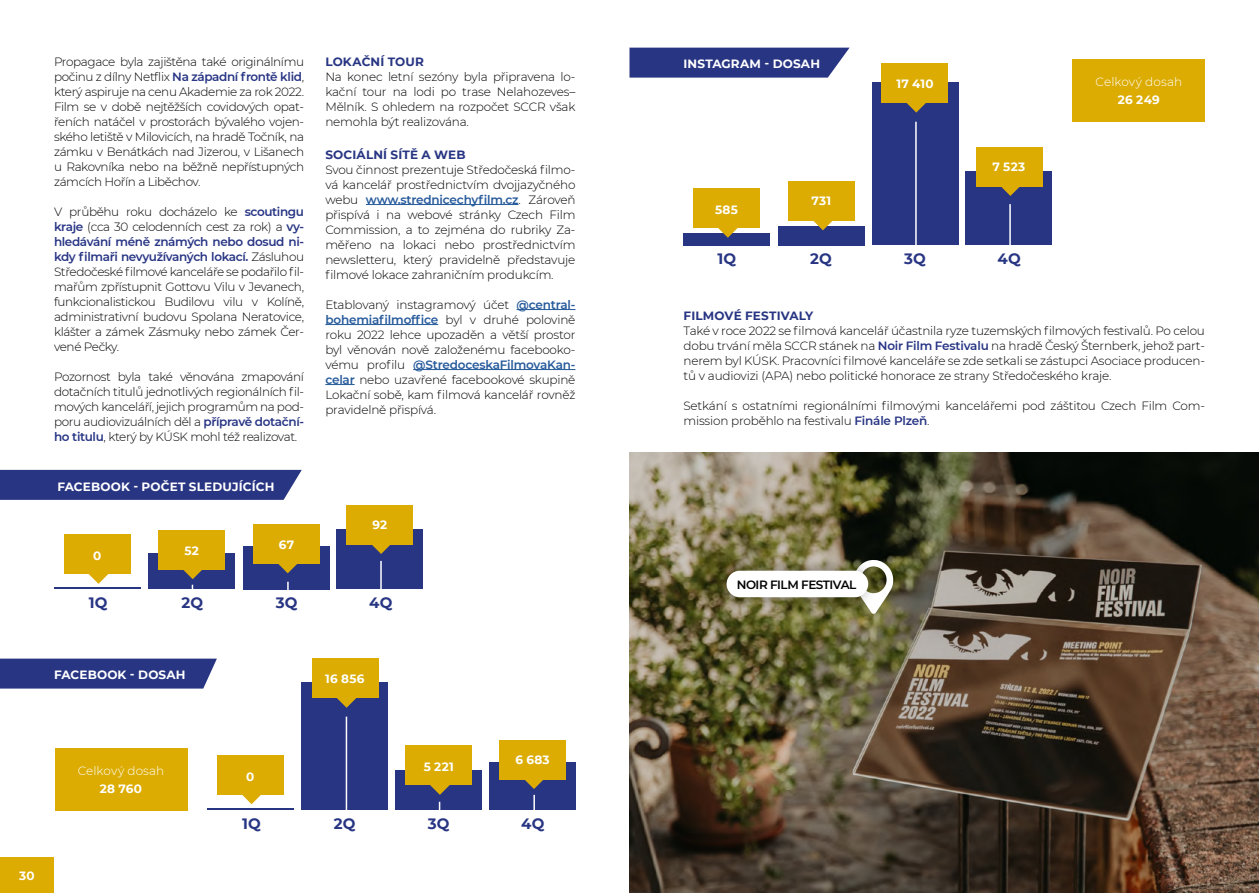
<style>
.page{position:relative;width:1259px;height:893px;background:#fff}
.page>*{position:absolute;margin:0;border:0;box-sizing:border-box;transform-origin:0 0}
.t1{font:700 15px "Montserrat";letter-spacing:.01em;color:#283583}
.t2{font:300 12px/15px "Montserrat";letter-spacing:-.015em;color:#000;text-align:justify}
.t3{font:700 12px "Montserrat";letter-spacing:.015em;color:#fff}
.t4{font:700 12px "Montserrat";letter-spacing:.015em;color:#283583}
.t5{font:300 12px "Montserrat";letter-spacing:.005em;color:#fff}
.t6{font:600 12px "Montserrat";letter-spacing:-.04em;color:#000}
.s1{font-weight:600;color:#283584}
.s2{font-weight:600;color:#265a9b}
</style>
<div class="page">
<div style="left:0;top:857px;width:54px;height:36px;background:#dcac02"></div>
<hr style="left:366px;top:204px;width:152px;height:1px;background:#265a9b">
<hr style="left:516px;top:309px;width:59px;height:1px;background:#265a9b">
<hr style="left:325px;top:324px;width:113px;height:1px;background:#265a9b">
<hr style="left:413px;top:369px;width:162px;height:1px;background:#265a9b">
<hr style="left:325px;top:384px;width:30px;height:1px;background:#265a9b">
<div style="left:0;top:470px;width:302px;height:30px;background:#283583"></div>
<div style="left:149px;top:553px;width:86px;height:36px;background:#283583"></div>
<hr style="left:54px;top:588px;width:86px;height:1px;background:#283583">
<hr style="left:207px;top:808px;width:86px;height:2px;background:#283583">
<div style="left:337px;top:529px;width:86px;height:60px;background:#283583"></div>
<div style="left:243px;top:546px;width:87px;height:43px;background:#283583"></div>
<div style="left:346px;top:505px;width:67px;height:39px;background:#dcac02"></div>
<svg style="left:366px;top:544px;width:30px;height:10px"></svg>
<div style="left:253px;top:524px;width:67px;height:40px;background:#dcac02"></div>
<svg style="left:278px;top:564px;width:19px;height:9px"></svg>
<div style="left:64px;top:535px;width:67px;height:39px;background:#dcac02"></div>
<svg style="left:88px;top:574px;width:21px;height:10px"></svg>
<div style="left:217px;top:755px;width:67px;height:39px;background:#dcac02"></div>
<svg style="left:236px;top:794px;width:31px;height:10px"></svg>
<div style="left:158px;top:530px;width:67px;height:39px;background:#dcac02"></div>
<svg style="left:178px;top:569px;width:30px;height:10px"></svg>
<hr style="left:380px;top:561px;width:2px;height:31px;background:#fff">
<svg style="left:287px;top:582px;width:2px;height:8px"></svg>
<div style="left:0;top:659px;width:217px;height:30px;background:#283583"></div>
<div style="left:489px;top:762px;width:87px;height:48px;background:#283583"></div>
<div style="left:302px;top:682px;width:86px;height:128px;background:#283583"></div>
<div style="left:395px;top:770px;width:87px;height:40px;background:#283583"></div>
<div style="left:55px;top:748px;width:132px;height:63px;background:#dcac02"></div>
<div style="left:405px;top:746px;width:67px;height:39px;background:#dcac02"></div>
<svg style="left:430px;top:785px;width:20px;height:10px"></svg>
<div style="left:312px;top:659px;width:67px;height:39px;background:#dcac02"></div>
<svg style="left:337px;top:698px;width:20px;height:10px"></svg>
<div style="left:499px;top:740px;width:67px;height:39px;background:#dcac02"></div>
<svg style="left:519px;top:779px;width:30px;height:10px"></svg>
<svg style="left:533px;top:795px;width:2px;height:15px"></svg>
<hr style="left:346px;top:717px;width:1px;height:95px;background:#fff">
<svg style="left:629px;top:48px;width:220px;height:30px;background:#35418a"></svg>
<div style="left:965px;top:171px;width:87px;height:74px;background:#283583"></div>
<div style="left:778px;top:226px;width:86px;height:19px;background:#283583"></div>
<div style="left:872px;top:82px;width:86px;height:163px;background:#283583"></div>
<div style="left:683px;top:233px;width:87px;height:12px;background:#283583"></div>
<div style="left:1072px;top:59px;width:133px;height:63px;background:#dcac02"></div>
<div style="left:881px;top:63px;width:67px;height:40px;background:#dcac02"></div>
<svg style="left:907px;top:103px;width:19px;height:10px"></svg>
<div style="left:788px;top:181px;width:67px;height:40px;background:#dcac02"></div>
<svg style="left:813px;top:221px;width:20px;height:9px"></svg>
<div style="left:693px;top:189px;width:67px;height:39px;background:#dcac02"></div>
<svg style="left:718px;top:228px;width:20px;height:10px"></svg>
<div style="left:975px;top:147px;width:67px;height:39px;background:#dcac02"></div>
<svg style="left:995px;top:186px;width:30px;height:10px"></svg>
<hr style="left:915px;top:122px;width:1px;height:126px;background:#fff">
<hr style="left:1009px;top:204px;width:1px;height:44px;background:#fff">
<img style="left:629px;top:453px;width:630px;height:440px">
<div style="left:839px;top:546px;width:68px;height:81px;background:#000;opacity:.2"></div>
<svg style="left:854px;top:559px;width:39px;height:55px"></svg>
<div style="left:709px;top:556px;width:170px;height:56px;background:#000;opacity:.4"></div>
<div style="left:726px;top:571px;width:142px;height:26px;background:#fff;border-radius:13px"></div>
<p class="t2" style="left:54px;top:53px;width:252px">Propagace byla zajištěna také originálnímu počinu z dílny Netflix <span class="s1">Na západní frontě klid</span>, který aspiruje na cenu Akademie za rok 2022.<br>Film se v době nejtěžších covidových opat&shy;řeních natáčel v prostorách bývalého vojen&shy;ského letiště v Milovicích, na hradě Točník, na zámku v Benátkách nad Jizerou, v Lišanech u Rakovníka nebo na běžně nepřístupných zámcích Hořín a Liběchov.</p>
<p class="t2" style="left:54px;top:203px;width:252px">V průběhu roku docházelo ke <span class="s1">scoutingu kraje</span> (cca 30 celodenních cest za rok) a <span class="s1">vy&shy;hledávání méně známých nebo dosud ni&shy;kdy filmaři nevyužívaných lokací.</span> Zásluhou Středočeské filmové kanceláře se podařilo fil&shy;mařům zpřístupnit Gottovu Vilu v Jevanech, funkcionalistickou Budilovu vilu v Kolíně, administrativní budovu Spolana Neratovice, klášter a zámek Zásmuky nebo zámek Čer&shy;vené Pečky.</p>
<p class="t2" style="left:54px;top:368px;width:252px">Pozornost byla také věnována zmapování dotačních titulů jednotlivých regionálních fil&shy;mových kanceláří, jejich programům na pod&shy;poru audiovizuálních děl a <span class="s1">přípravě dotační&shy;ho titulu</span>, který by KÚSK mohl též realizovat.</p>
<p class="t3" style="left:57px;top:478px;width:218px">FACEBOOK - POČET SLEDUJÍCÍCH</p>
<p class="t3" style="left:93px;top:547px;width:10px">0</p>
<p class="t3" style="left:185px;top:542px;width:16px">52</p>
<p class="t3" style="left:279px;top:536px;width:17px">67</p>
<p class="t4" style="left:325px;top:53px;width:100px">LOKAČNÍ TOUR</p>
<p class="t2" style="left:325px;top:68px;width:252px">Na konec letní sezóny byla připravena lo&shy;kační tour na lodi po trase Nelahozeves– Mělník. S ohledem na rozpočet SCCR však nemohla být realizována.</p>
<p class="t4" style="left:325px;top:146px;width:142px">SOCIÁLNÍ SÍTĚ A WEB</p>
<p class="t2" style="left:325px;top:161px;width:252px">Svou činnost prezentuje Středočeská filmo&shy;vá kancelář prostřednictvím dvojjazyčného webu <span class="s2">www.strednicechyfilm.cz</span>. Zároveň přispívá i na webové stránky Czech Film Commission, a to zejména do rubriky Za&shy;měřeno na lokaci nebo prostřednictvím newsletteru, který pravidelně představuje filmové lokace zahraničním produkcím.</p>
<p class="t2" style="left:325px;top:296px;width:252px">Etablovaný instagramový účet <span class="s2">@central&shy;bohemiafilmoffice</span> byl v druhé polovině roku 2022 lehce upozaděn a větší prostor byl věnován nově založenému facebooko&shy;vému profilu <span class="s2">@StredoceskaFilmovaKan&shy;celar</span> nebo uzavřené facebookové skupině Lokační sobě, kam filmová kancelář rovněž pravidelně přispívá.</p>
<p class="t4" style="left:683px;top:307px;width:131px">FILMOVÉ FESTIVALY</p>
<p class="t3" style="left:683px;top:56px;width:138px">INSTAGRAM - DOSAH</p>
<p class="t5" style="left:1095px;top:73px;width:88px">Celkový dosah</p>
<p class="t3" style="left:1118px;top:91px;width:43px">26 249</p>
<p class="t3" style="left:896px;top:75px;width:39px">17 410</p>
<p class="t3" style="left:992px;top:158px;width:34px">7 523</p>
<p class="t3" style="left:811px;top:193px;width:21px">731</p>
<p class="t3" style="left:715px;top:201px;width:24px">585</p>
<p class="t1" style="left:717px;top:248px;width:20px">1Q</p>
<p class="t1" style="left:810px;top:248px;width:23px">2Q</p>
<p class="t1" style="left:904px;top:248px;width:23px">3Q</p>
<p class="t1" style="left:997px;top:248px;width:25px">4Q</p>
<p class="t2" style="left:683px;top:323px;width:523px">Také v roce 2022 se filmová kancelář účastnila ryze tuzemských filmových festivalů. Po celou dobu trvání měla SCCR stánek na <span class="s1">Noir Film Festivalu</span> na hradě Český Šternberk, jehož part&shy;nerem byl KÚSK. Pracovníci filmové kanceláře se zde setkali se zástupci Asociace producen&shy;tů v audiovizi (APA) nebo politické honorace ze strany Středočeského kraje.</p>
<p class="t2" style="left:683px;top:398px;width:523px">Setkání s ostatními regionálními filmovými kancelářemi pod záštitou Czech Film Com&shy;mission proběhlo na festivalu <span class="s1">Finále Plzeň</span>.</p>
<p class="t3" style="left:372px;top:517px;width:16px">92</p>
<p class="t6" style="left:737px;top:576px;width:121px">NOIR FILM FESTIVAL</p>
<p class="t1" style="left:89px;top:592px;width:20px">1Q</p>
<p class="t1" style="left:182px;top:592px;width:23px">2Q</p>
<p class="t1" style="left:276px;top:592px;width:23px">3Q</p>
<p class="t1" style="left:369px;top:592px;width:25px">4Q</p>
<p class="t3" style="left:54px;top:666px;width:133px">FACEBOOK - DOSAH</p>
<p class="t3" style="left:325px;top:670px;width:41px">16 856</p>
<p class="t3" style="left:19px;top:867px;width:17px">30</p>
<p class="t5" style="left:78px;top:763px;width:88px">Celkový dosah</p>
<p class="t3" style="left:100px;top:780px;width:44px">28 760</p>
<p class="t3" style="left:246px;top:768px;width:10px">0</p>
<p class="t1" style="left:242px;top:812px;width:20px">1Q</p>
<p class="t3" style="left:424px;top:758px;width:31px">5 221</p>
<p class="t3" style="left:515px;top:751px;width:36px">6 683</p>
<p class="t1" style="left:334px;top:813px;width:23px">2Q</p>
<p class="t1" style="left:428px;top:813px;width:23px">3Q</p>
<p class="t1" style="left:521px;top:813px;width:25px">4Q</p>
</div>
